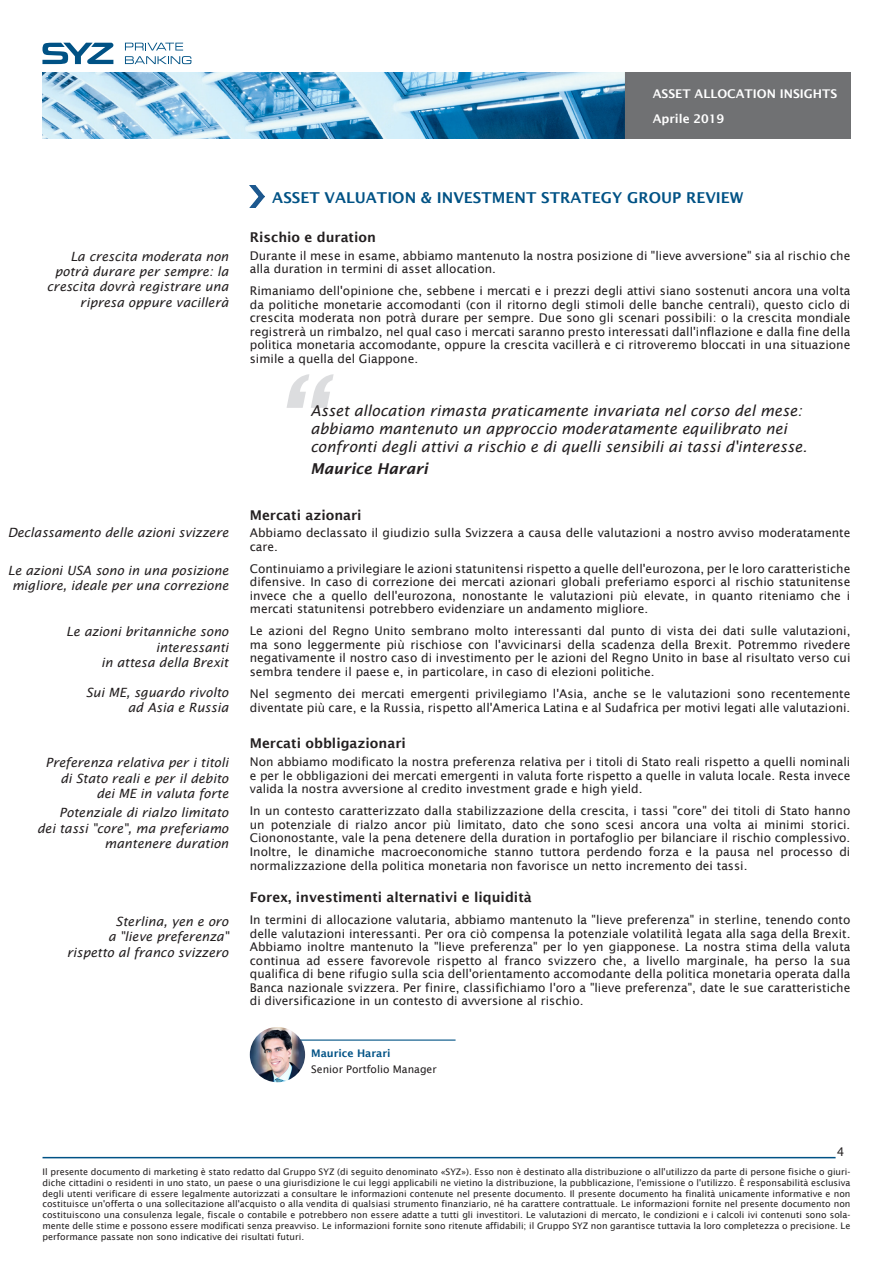
<style>
.page{position:relative;width:893px;height:1263px;background:#fff}
.page>*{position:absolute;margin:0;border:0;box-sizing:border-box;transform-origin:0 0}
.t1{font:italic 600 111.6px "Lucida Sans";color:#dcdddf}
.Citation{font:italic 15px/18px "Lucida Sans";color:#231f20}
.Titre_chapitre{font:600 15px "Lucida Sans";color:#005285}
.Citation-2{font:italic 600 15px "Lucida Sans";color:#231f20}
.texte{font:600 13.5px "Lucida Sans";color:#231f20}
.Section{font:italic 12.75px/15.3px "Lucida Sans";color:#231f20;text-align:right}
.texte-2{font:12px/13.5px "Lucida Sans";color:#231f20;text-align:justify}
.t2{font:600 12px/24.9px "Lucida Sans";color:#fff}
.Citation-3{font:10.5px "Lucida Sans";color:#231f20}
.Citation-4{font:600 10.5px "Lucida Sans";color:#005285}
.t3{font:9px/10.8px "Lucida Sans";color:#231f20;text-align:justify}
</style>
<div class="page">
<img style="left:43px;top:72px;width:808px;height:66px">
<hr style="left:43px;top:1157px;width:793px;height:1px;background:#005285">
<svg style="left:125px;top:43px;width:58px;height:7px"></svg>
<svg style="left:125px;top:56px;width:66px;height:8px"></svg>
<svg style="left:42px;top:43px;width:72px;height:21px"></svg>
<img style="left:250px;top:186px;width:14px;height:22px">
<hr style="left:283px;top:1039px;width:173px;height:2px;background:#005285">
<img style="left:250px;top:1027px;width:55px;height:55px;border-radius:28px">
<p class="t2" style="left:653px;top:81px;width:186px">ASSET ALLOCATION INSIGHTS<br>Aprile 2019</p>
<p class="Section" style="left:47px;top:248px;width:183px">La crescita moderata non potrà durare per sempre: la crescita dovrà registrare una ripresa oppure vacillerà</p>
<p class="Section" style="left:8px;top:525px;width:222px">Declassamento delle azioni svizzere</p>
<p class="Section" style="left:8px;top:562px;width:222px;text-align:center">Le azioni USA sono in una posizione migliore, ideale per una correzione</p>
<p class="Section" style="left:66px;top:624px;width:164px">Le azioni britanniche sono interessanti<br>in attesa della Brexit</p>
<p class="Section" style="left:86px;top:685px;width:144px">Sui ME, sguardo rivolto ad Asia e Russia</p>
<p class="Section" style="left:45px;top:755px;width:185px">Preferenza relativa per i titoli di Stato reali e per il debito dei ME in valuta forte</p>
<p class="Section" style="left:37px;top:805px;width:193px">Potenziale di rialzo limitato<br>dei tassi "core", ma preferiamo mantenere duration</p>
<p class="Section" style="left:67px;top:914px;width:163px">Sterlina, yen e oro<br>a "lieve preferenza" rispetto al franco svizzero</p>
<p class="Titre_chapitre" style="left:272px;top:189px;width:473px">ASSET VALUATION &amp; INVESTMENT STRATEGY GROUP REVIEW</p>
<p class="texte" style="left:250px;top:230px;width:128px">Rischio e duration</p>
<p class="texte-2" style="left:250px;top:249px;width:602px">Durante il mese in esame, abbiamo mantenuto la nostra posizione di "lieve avversione" sia al rischio che alla duration in termini di asset allocation.</p>
<p class="texte-2" style="left:250px;top:284px;width:602px">Rimaniamo dell'opinione che, sebbene i mercati e i prezzi degli attivi siano sostenuti ancora una volta da politiche monetarie accomodanti (con il ritorno degli stimoli delle banche centrali), questo ciclo di crescita moderata non potrà durare per sempre. Due sono gli scenari possibili: o la crescita mondiale registrerà un rimbalzo, nel qual caso i mercati saranno presto interessati dall'inflazione e dalla fine della politica monetaria accomodante, oppure la crescita vacillerà e ci ritroveremo bloccati in una situazione simile a quella del Giappone.</p>
<p class="t1" style="left:271px;top:357px;width:52px">“</p>
<p class="Citation" style="left:310px;top:401px;width:498px">Asset allocation rimasta praticamente invariata nel corso del mese: abbiamo mantenuto un approccio moderatamente equilibrato nei confronti degli attivi a rischio e di quelli sensibili ai tassi d'interesse.</p>
<p class="Citation-2" style="left:310px;top:460px;width:119px">Maurice Harari</p>
<p class="texte" style="left:250px;top:507px;width:113px">Mercati azionari</p>
<p class="texte-2" style="left:250px;top:526px;width:602px">Abbiamo declassato il giudizio sulla Svizzera a causa delle valutazioni a nostro avviso moderatamente care.</p>
<p class="texte-2" style="left:250px;top:562px;width:602px">Continuiamo a privilegiare le azioni statunitensi rispetto a quelle dell'eurozona, per le loro caratteristiche difensive. In caso di correzione dei mercati azionari globali preferiamo esporci al rischio statunitense invece che a quello dell'eurozona, nonostante le valutazioni più elevate, in quanto riteniamo che i mercati statunitensi potrebbero evidenziare un andamento migliore.</p>
<p class="texte-2" style="left:250px;top:624px;width:602px">Le azioni del Regno Unito sembrano molto interessanti dal punto di vista dei dati sulle valutazioni, ma sono leggermente più rischiose con l'avvicinarsi della scadenza della Brexit. Potremmo rivedere negativamente il nostro caso di investimento per le azioni del Regno Unito in base al risultato verso cui sembra tendere il paese e, in particolare, in caso di elezioni politiche.</p>
<p class="texte-2" style="left:250px;top:687px;width:602px">Nel segmento dei mercati emergenti privilegiamo l'Asia, anche se le valutazioni sono recentemente diventate più care, e la Russia, rispetto all'America Latina e al Sudafrica per motivi legati alle valutazioni.</p>
<p class="texte" style="left:250px;top:736px;width:158px">Mercati obbligazionari</p>
<p class="texte-2" style="left:250px;top:755px;width:602px">Non abbiamo modificato la nostra preferenza relativa per i titoli di Stato reali rispetto a quelli nominali e per le obbligazioni dei mercati emergenti in valuta forte rispetto a quelle in valuta locale. Resta invece valida la nostra avversione al credito investment grade e high yield.</p>
<p class="texte-2" style="left:250px;top:804px;width:602px">In un contesto caratterizzato dalla stabilizzazione della crescita, i tassi "core" dei titoli di Stato hanno un potenziale di rialzo ancor più limitato, dato che sono scesi ancora una volta ai minimi storici.<br>Ciononostante, vale la pena detenere della duration in portafoglio per bilanciare il rischio complessivo.<br>Inoltre, le dinamiche macroeconomiche stanno tuttora perdendo forza e la pausa nel processo di normalizzazione della politica monetaria non favorisce un netto incremento dei tassi.</p>
<p class="texte" style="left:250px;top:890px;width:283px">Forex, investimenti alternativi e liquidità</p>
<p class="texte-2" style="left:250px;top:913px;width:602px">In termini di allocazione valutaria, abbiamo mantenuto la "lieve preferenza" in sterline, tenendo conto delle valutazioni interessanti. Per ora ciò compensa la potenziale volatilità legata alla saga della Brexit.<br>Abbiamo inoltre mantenuto la "lieve preferenza" per lo yen giapponese. La nostra stima della valuta continua ad essere favorevole rispetto al franco svizzero che, a livello marginale, ha perso la sua qualifica di bene rifugio sulla scia dell'orientamento accomodante della politica monetaria operata dalla Banca nazionale svizzera. Per finire, classifichiamo l'oro a "lieve preferenza", date le sue caratteristiche di diversificazione in un contesto di avversione al rischio.</p>
<p class="Citation-4" style="left:311px;top:1047px;width:81px">Maurice Harari</p>
<p class="Citation-3" style="left:311px;top:1063px;width:127px">Senior Portfolio Manager</p>
<p class="texte-2" style="left:837px;top:1145px;width:9px">4</p>
<p class="t3" style="left:43px;top:1166px;width:809px">Il presente documento di marketing è stato redatto dal Gruppo SYZ (di seguito denominato «SYZ»). Esso non è destinato alla distribuzione o all'utilizzo da parte di persone fisiche o giuri&shy;diche cittadini o residenti in uno stato, un paese o una giurisdizione le cui leggi applicabili ne vietino la distribuzione, la pubblicazione, l'emissione o l'utilizzo. È responsabilità esclusiva degli utenti verificare di essere legalmente autorizzati a consultare le informazioni contenute nel presente documento. Il presente documento ha finalità unicamente informative e non costituisce un'offerta o una sollecitazione all'acquisto o alla vendita di qualsiasi strumento finanziario, né ha carattere contrattuale. Le informazioni fornite nel presente documento non costituiscono una consulenza legale, fiscale o contabile e potrebbero non essere adatte a tutti gli investitori. Le valutazioni di mercato, le condizioni e i calcoli ivi contenuti sono sola&shy;mente delle stime e possono essere modificati senza preavviso. Le informazioni fornite sono ritenute affidabili; il Gruppo SYZ non garantisce tuttavia la loro completezza o precisione. Le performance passate non sono indicative dei risultati futuri.</p>
</div>
